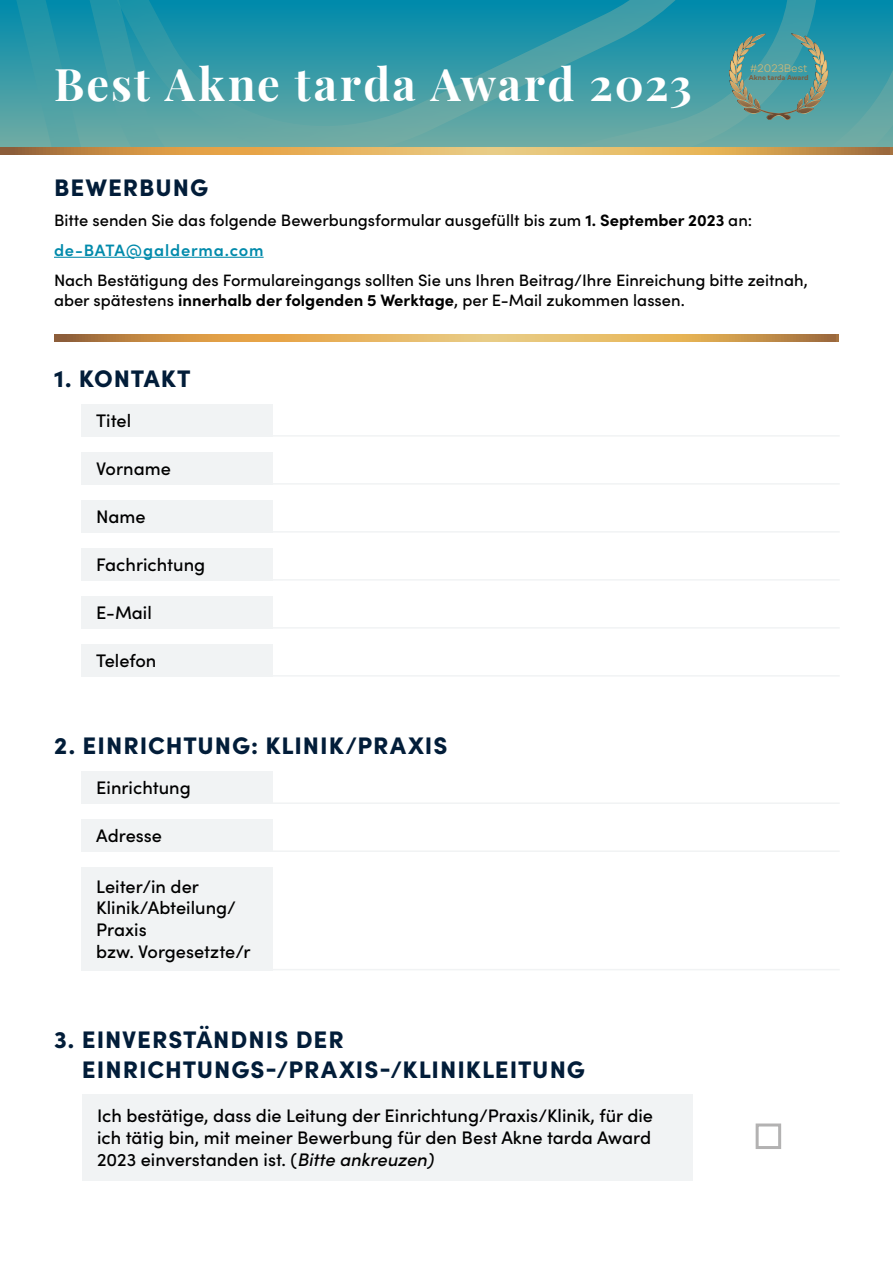
<style>
.page{position:relative;width:893px;height:1263px;background:#fff}
.page>*{position:absolute;margin:0;border:0;box-sizing:border-box;transform-origin:0 0}
.t1{font:700 45px "Playfair Display";letter-spacing:.045em;color:#fff}
.t2{font:900 24px/29.5px "Sofia Pro";letter-spacing:.04em;color:#021d39}
.t3{font:500 18.15px/21.8px "Sofia Pro";color:#000}
.t4{font:500 16.5px/30px "Sofia Pro";color:#000}
.t5{font:300 10.8px "Segma";color:#e1bb70}
.t6{font:700 6.9px "Segma";color:#7d5b3d}
.s1{font-weight:700}
.s2{font-weight:600;color:#008aab}
.s3{font-style:italic}
</style>
<div class="page">
<svg style="left:54px;top:335px;width:785px;height:6px;background:#d6a558"></svg>
<hr style="left:54px;top:257px;width:210px;height:1px;background:#008aab">
<div style="left:82px;top:771px;width:191px;height:33px;background:#f1f3f4"></div>
<hr style="left:273px;top:802px;width:567px;height:2px;background:#f1f3f4">
<div style="left:82px;top:819px;width:191px;height:33px;background:#f1f3f4"></div>
<hr style="left:273px;top:850px;width:567px;height:2px;background:#f1f3f4">
<div style="left:82px;top:867px;width:191px;height:103px;background:#f1f3f4"></div>
<hr style="left:273px;top:969px;width:567px;height:1px;background:#f1f3f4">
<div style="left:82px;top:404px;width:191px;height:33px;background:#f1f3f4"></div>
<hr style="left:273px;top:435px;width:567px;height:2px;background:#f1f3f4">
<div style="left:82px;top:452px;width:191px;height:33px;background:#f1f3f4"></div>
<hr style="left:273px;top:483px;width:567px;height:2px;background:#f1f3f4">
<div style="left:82px;top:500px;width:191px;height:33px;background:#f1f3f4"></div>
<hr style="left:273px;top:531px;width:567px;height:2px;background:#f1f3f4">
<div style="left:82px;top:548px;width:191px;height:33px;background:#f1f3f4"></div>
<hr style="left:273px;top:579px;width:567px;height:2px;background:#f1f3f4">
<div style="left:82px;top:596px;width:191px;height:33px;background:#f1f3f4"></div>
<hr style="left:273px;top:627px;width:567px;height:2px;background:#f1f3f4">
<div style="left:82px;top:644px;width:191px;height:33px;background:#f1f3f4"></div>
<hr style="left:273px;top:675px;width:567px;height:2px;background:#f1f3f4">
<div style="left:82px;top:1094px;width:610px;height:86px;background:#f1f3f4"></div>
<svg style="left:0;top:0;width:893px;height:148px;background:#399aa6"></svg>
<svg style="left:25px;top:0;width:793px;height:148px;background:#429da5"></svg>
<svg style="left:29px;top:0;width:712px;height:148px;background:#3c9ca6"></svg>
<svg style="left:729px;top:27px;width:99px;height:93px;background:#599a97"></svg>
<svg style="left:0;top:148px;width:893px;height:6px;background:#d6a558"></svg>
<div style="left:756px;top:1123px;width:25px;height:26px;border:3px solid #b3b2b2"></div>
<h1 class="t1" style="left:54px;top:49px;width:639px">Best Akne tarda Award 2023</h1>
<p class="t5" style="left:750px;top:61px;width:59px">#2023Best</p>
<p class="t6" style="left:749px;top:73px;width:61px">Akne tarda Award</p>
<h2 class="t2" style="left:54px;top:171px;width:156px">BEWERBUNG</h2>
<p class="t4" style="left:54px;top:205px;width:700px">Bitte senden Sie das folgende Bewerbungsformular ausgefüllt bis zum <span class="s1">1. September 2023</span> an: <span class="s2">de-BATA@galderma.com</span></p>
<p class="t4" style="left:54px;top:270px;width:755px;line-height:19.8px">Nach Bestätigung des Formulareingangs sollten Sie uns Ihren Beitrag/Ihre Einreichung bitte zeitnah, aber spätestens <span class="s1">innerhalb der folgenden 5 Werktage</span>, per E-Mail zukommen lassen.</p>
<h2 class="t2" style="left:54px;top:362px;width:138px">1. KONTAKT</h2>
<p class="t3" style="left:96px;top:408px;width:36px">Titel</p>
<p class="t3" style="left:96px;top:456px;width:76px">Vorname</p>
<p class="t3" style="left:96px;top:504px;width:51px">Name</p>
<p class="t3" style="left:96px;top:552px;width:111px">Fachrichtung</p>
<p class="t3" style="left:96px;top:600px;width:57px">E-Mail</p>
<p class="t3" style="left:96px;top:648px;width:62px">Telefon</p>
<h2 class="t2" style="left:54px;top:729px;width:395px">2. EINRICHTUNG: KLINIK/PRAXIS</h2>
<p class="t3" style="left:96px;top:776px;width:96px">Einrichtung</p>
<p class="t3" style="left:96px;top:824px;width:67px">Adresse</p>
<p class="t3" style="left:96px;top:874px;width:156px">Leiter/in der<br>Klinik/Abteilung/<br>Praxis<br>bzw. Vorgesetzte/r</p>
<h2 class="t2" style="left:82px;top:1023px;width:505px;text-indent:-28px">3. EINVERSTÄNDNIS DER<br>EINRICHTUNGS-/PRAXIS-/KLINIKLEITUNG</h2>
<p class="t3" style="left:97px;top:1104px;width:557px;text-align:justify">Ich bestätige, dass die Leitung der Einrichtung/Praxis/Klinik, für die ich tätig bin, mit meiner Bewerbung für den Best Akne tarda Award 2023 einverstanden ist. (<span class="s3">Bitte ankreuzen)</span></p>
</div>
